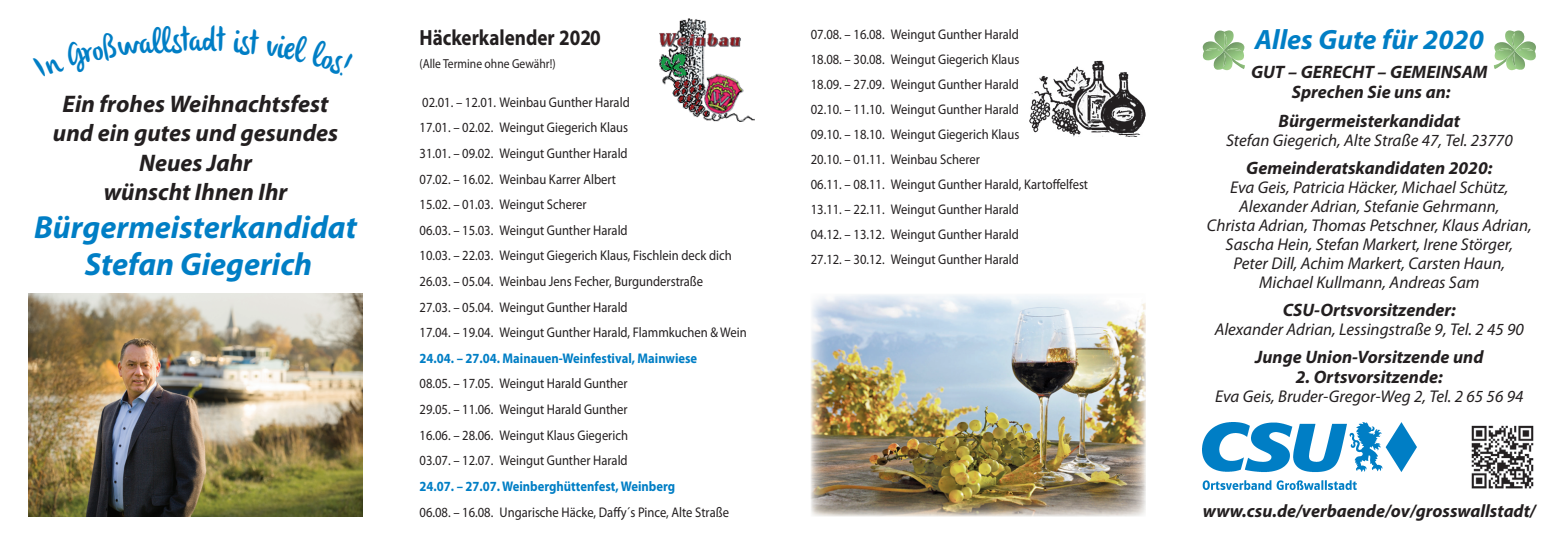
<style>
.page{position:relative;width:1565px;height:545px;background:#fff}
.page>*{position:absolute;margin:0;border:0;box-sizing:border-box;transform-origin:0 0}
.t1{font:34px "olivier";color:#007ec5;scale:.8 1}
.t2{font:italic 700 32px/37.4px "Myriad Pro";color:#007ec5;text-align:center}
.t3{font:italic 700 28px "Myriad Pro";color:#007ec5}
.t4{font:italic 700 24px/29.4px "Myriad Pro";color:#231f20;text-align:center}
.t5{font:700 22px "Myriad Pro";color:#231f20;scale:.87 1}
.t6{font:italic 700 18px/20px "Myriad Pro";color:#231f20;text-align:center}
.t7{font:italic 17px/19px "Myriad Pro";color:#231f20;text-align:center}
.t8{font:14px/25.6px "Myriad Pro";color:#231f20;scale:.9 1}
.t9{font:700 14px "Myriad Pro";color:#007ec5;scale:.9 1}
.t10{font:13px "Myriad Pro";color:#231f20;scale:.89 1}
</style>
<div class="page">
<img style="left:659px;top:19px;width:95px;height:103px">
<img style="left:1029px;top:60px;width:116px;height:76px">
<img style="left:811px;top:294px;width:334px;height:222px">
<img style="left:1202px;top:422px;width:214px;height:67px">
<img style="left:28px;top:293px;width:335px;height:223px">
<svg style="left:1202px;top:30px;width:43px;height:41px"></svg>
<svg style="left:1494px;top:30px;width:42px;height:39px"></svg>
<img style="left:1471px;top:425px;width:63px;height:64px">
<h1 class="t1" style="left:189px;top:20px;width:18px">a</h1>
<h3 class="t5" style="left:420px;top:23px;width:210px">Häckerkalender 2020</h3>
<p class="t10" style="left:420px;top:55px;width:154px">(Alle Termine ohne Gewähr!)</p>
<p class="t8" style="left:420px;top:89px;width:365px">02.01. – 12.01. Weinbau Gunther Harald<br>17.01. – 02.02. Weingut Giegerich Klaus<br>31.01. – 09.02. Weingut Gunther Harald<br>07.02. – 16.02. Weinbau Karrer Albert<br>15.02. – 01.03. Weingut Scherer<br>06.03. – 15.03. Weingut Gunther Harald<br>10.03. – 22.03. Weingut Giegerich Klaus, Fischlein deck dich 26.03. – 05.04. Weinbau Jens Fecher, Burgunderstraße<br>27.03. – 05.04. Weingut Gunther Harald<br>17.04. – 19.04. Weingut Gunther Harald, Flammkuchen &amp; Wein</p>
<p class="t9" style="left:420px;top:349px;width:310px">24.04. – 27.04. Mainauen-Weinfestival, Mainwiese</p>
<p class="t8" style="left:420px;top:370px;width:233px;text-align:justify">08.05. – 17.05. Weingut Harald Gunther 29.05. – 11.06. Weingut Harald Gunther 16.06. – 28.06. Weingut Klaus Giegerich 03.07. – 12.07. Weingut Gunther Harald</p>
<p class="t9" style="left:420px;top:476px;width:285px">24.07. – 27.07. Weinberghüttenfest, Weinberg</p>
<p class="t8" style="left:420px;top:498px;width:345px">06.08. – 16.08. Ungarische Häcke, Daffy´s Pince, Alte Straße</p>
<h3 class="t4" style="left:53px;top:88px;width:287px">Ein frohes Weihnachtsfest und ein gutes und gesundes<br>Neues Jahr<br>wünscht Ihnen Ihr</h3>
<h2 class="t2" style="left:34px;top:207px;width:324px">Bürgermeisterkandidat<br>Stefan Giegerich</h2>
<p class="t8" style="left:811px;top:21px;width:310px;line-height:25px">07.08. – 16.08. Weingut Gunther Harald<br>18.08. – 30.08. Weingut Giegerich Klaus<br>18.09. – 27.09. Weingut Gunther Harald<br>02.10. – 11.10. Weingut Gunther Harald<br>09.10. – 18.10. Weingut Giegerich Klaus<br>20.10. – 01.11. Weinbau Scherer<br>06.11. – 08.11. Weingut Gunther Harald, Kartoffelfest 13.11. – 22.11. Weingut Gunther Harald<br>04.12. – 13.12. Weingut Gunther Harald<br>27.12. – 30.12. Weingut Gunther Harald</p>
<h3 class="t3" style="left:1255px;top:22px;width:230px">Alles Gute für 2020</h3>
<p class="t6" style="left:1251px;top:62px;width:238px">GUT – GERECHT – GEMEINSAM<br>Sprechen Sie uns an:</p>
<p class="t6" style="left:1278px;top:110px;width:183px">Bürgermeisterkandidat</p>
<p class="t7" style="left:1226px;top:130px;width:288px">Stefan Giegerich, Alte Straße 47, Tel. 23770</p>
<p class="t6" style="left:1246px;top:157px;width:248px">Gemeinderatskandidaten 2020:</p>
<p class="t7" style="left:1207px;top:177px;width:326px">Eva Geis, Patricia Häcker, Michael Schütz, Alexander Adrian, Stefanie Gehrmann,<br>Christa Adrian, Thomas Petschner, Klaus Adrian, Sascha Hein, Stefan Markert, Irene Störger, Peter Dill, Achim Markert, Carsten Haun, Michael Kullmann, Andreas Sam</p>
<p class="t6" style="left:1283px;top:299px;width:175px">CSU-Ortsvorsitzender:</p>
<p class="t7" style="left:1214px;top:319px;width:311px">Alexander Adrian, Lessingstraße 9, Tel. 2 45 90</p>
<p class="t6" style="left:1255px;top:346px;width:230px">Junge Union-Vorsitzende und</p>
<p class="t6" style="left:1296px;top:366px;width:148px">2. Ortsvorsitzende:</p>
<p class="t7" style="left:1215px;top:386px;width:310px">Eva Geis, Bruder-Gregor-Weg 2, Tel. 2 65 56 94</p>
<p class="t6" style="left:1203px;top:499px;width:334px">www.csu.de/verbaende/ov/grosswallstadt/</p>
</div>
